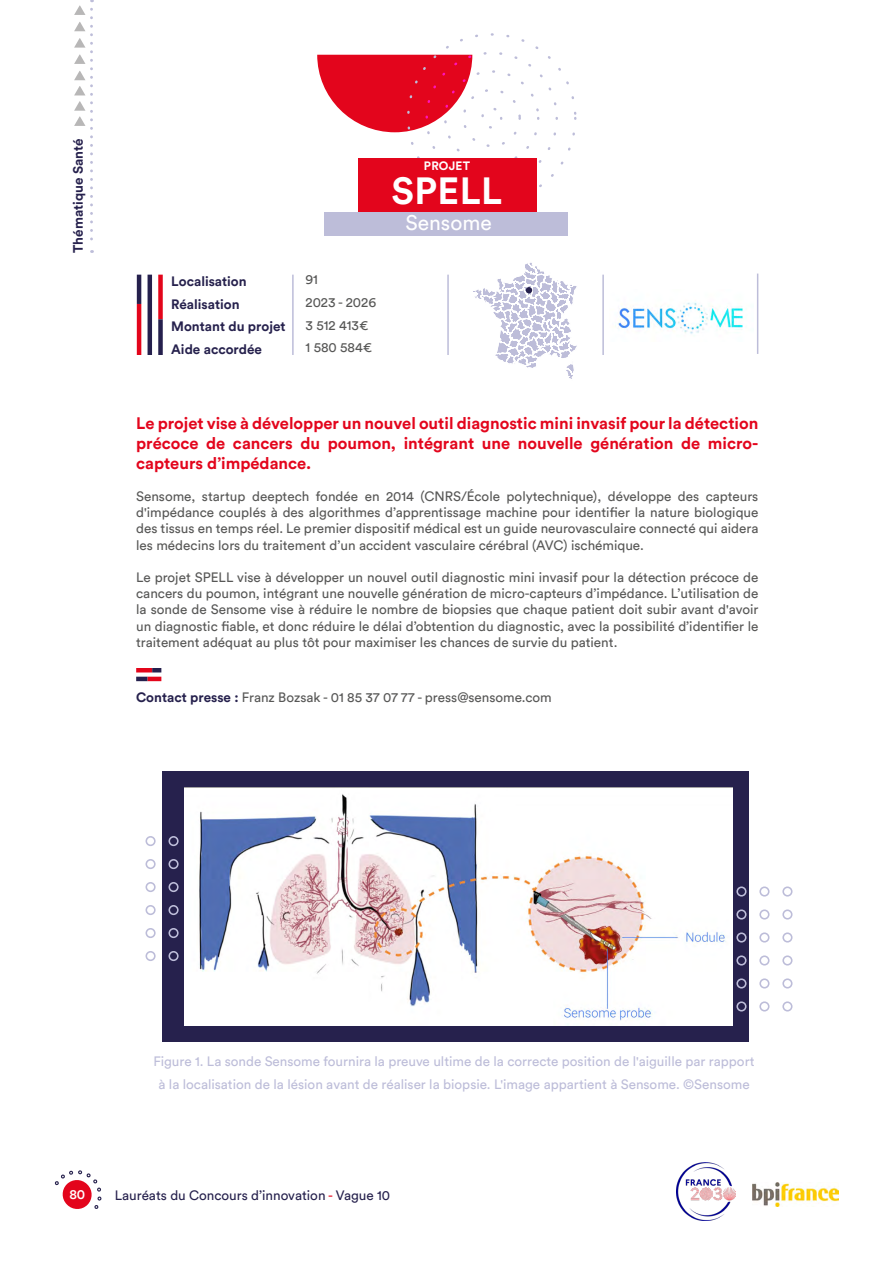
<style>
.page{position:relative;width:893px;height:1263px;background:#fff}
.page>*{position:absolute;margin:0;border:0;box-sizing:border-box;transform-origin:0 0}
.t1{font:700 37.5px "Circular Std";letter-spacing:.01em;color:#fff}
.t2{font:21px "Circular Std";color:#fff}
.t3{font:700 16.5px/19.8px "Circular Std";color:#e3051c;text-align:justify}
.t4{font:13.5px/16.2px "Circular Std";color:#575756;text-align:justify}
.t5{font:13.5px/22.5px "Circular Std";color:#bdbdd9;text-align:center}
.t6{font:700 13.5px/22.5px "Circular Std";color:#26214d}
.t7{font:13.5px "Circular Std";color:#26214d}
.t8{font:500 13.5px "Circular Std";color:#fff}
.t9{font:700 12px "Circular Std";color:#fff}
.s1{font-weight:700;color:#26214d}
.s2{color:#e3051c}
</style>
<div class="page">
<img style="left:752px;top:1182px;width:87px;height:24px">
<svg style="left:54px;top:1170px;width:48px;height:39px"></svg>
<img style="left:676px;top:1162px;width:60px;height:58px">
<hr style="left:292px;top:275px;width:2px;height:80px;background:#bdbdd9">
<hr style="left:447px;top:275px;width:2px;height:80px;background:#bdbdd9">
<hr style="left:602px;top:275px;width:2px;height:80px;background:#bdbdd9">
<hr style="left:137px;top:304px;width:4px;height:51px;background:#e3051b">
<hr style="left:137px;top:275px;width:4px;height:29px;background:#25204d">
<hr style="left:148px;top:275px;width:4px;height:80px;background:#25204d">
<div style="left:158px;top:275px;width:5px;height:44px;background:#e3051b"></div>
<div style="left:158px;top:319px;width:5px;height:36px;background:#25204d"></div>
<svg style="left:74px;top:0;width:19px;height:253px"></svg>
<svg style="left:317px;top:55px;width:155px;height:77px"></svg>
<div style="left:481px;top:107px;width:21px;height:22px;border:2px dashed #bdbdd9;border-radius:50%"></div>
<div style="left:463px;top:89px;width:58px;height:58px;border:2px dashed #bdbdd9;border-radius:50%"></div>
<div style="left:444px;top:70px;width:95px;height:96px;border:2px dashed #bdbdd9;border-radius:50%"></div>
<div style="left:324px;top:212px;width:244px;height:23px;background:#bdbdd9"></div>
<div style="left:358px;top:169px;width:178px;height:43px;background:#e3051c"></div>
<hr style="left:757px;top:274px;width:1px;height:80px;background:#bdbdd9">
<hr style="left:136px;top:668px;width:16px;height:4px;background:#e3051b">
<svg style="left:152px;top:668px;width:9px;height:4px"></svg>
<hr style="left:147px;top:677px;width:14px;height:4px;background:#e3051b">
<hr style="left:136px;top:677px;width:11px;height:4px;background:#25204d">
<svg style="left:473px;top:262px;width:104px;height:117px"></svg>
<div style="left:162px;top:772px;width:587px;height:270px;background:#26214d"></div>
<svg style="left:145px;top:836px;width:34px;height:125px"></svg>
<svg style="left:732px;top:886px;width:61px;height:126px"></svg>
<div style="left:358px;top:158px;width:178px;height:11px;background:#e3051c"></div>
<img style="left:618px;top:302px;width:125px;height:32px">
<img style="left:184px;top:787px;width:548px;height:239px">
<p class="t6" style="left:67px;top:253px;width:116px;rotate:-90deg">Thématique Santé</p>
<p class="t9" style="left:424px;top:158px;width:48px">PROJET</p>
<p class="t6" style="left:171px;top:270px;width:116px">Localisation<br>Réalisation<br>Montant du projet<br>Aide accordée</p>
<h1 class="t1" style="left:392px;top:166px;width:112px">SPELL</h1>
<h2 class="t2" style="left:405px;top:210px;width:88px">Sensome</h2>
<p class="t4" style="left:306px;top:268px;width:72px;line-height:22.5px;text-align:left">91<br>2023 - 2026<br>3 512 413€<br>1 580 584€</p>
<p class="t3" style="left:136px;top:413px;width:624px">Le projet vise à développer un nouvel outil diagnostic mini invasif pour la détection précoce de cancers du poumon, intégrant une nouvelle génération de micro&shy;capteurs d’impédance.</p>
<p class="t4" style="left:136px;top:488px;width:624px">Sensome, startup deeptech fondée en 2014 (CNRS/École polytechnique), développe des capteurs d'impédance couplés à des algorithmes d’apprentissage machine pour identifier la nature biologique des tissus en temps réel. Le premier dispositif médical est un guide neurovasculaire connecté qui aidera les médecins lors du traitement d’un accident vasculaire cérébral (AVC) ischémique.</p>
<p class="t4" style="left:136px;top:569px;width:624px">Le projet SPELL vise à développer un nouvel outil diagnostic mini invasif pour la détection précoce de cancers du poumon, intégrant une nouvelle génération de micro-capteurs d’impédance. L’utilisation de la sonde de Sensome vise à réduire le nombre de biopsies que chaque patient doit subir avant d'avoir un diagnostic fiable, et donc réduire le délai d’obtention du diagnostic, avec la possibilité d’identifier le traitement adéquat au plus tôt pour maximiser les chances de survie du patient.</p>
<p class="t4" style="left:136px;top:689px;width:417px"><span class="s1">Contact presse :</span> Franz Bozsak - 01 85 37 07 77 - press@sensome.com</p>
<p class="t5" style="left:153px;top:1050px;width:603px">Figure 1. La sonde Sensome fournira la preuve ultime de la correcte position de l'aiguille par rapport à la localisation de la lésion avant de réaliser la biopsie. L'image appartient à Sensome. ©Sensome</p>
<p class="t8" style="left:69px;top:1185px;width:17px">80</p>
<p class="t7" style="left:115px;top:1187px;width:277px">Lauréats du Concours d’innovation <span class="s2">-</span> Vague 10</p>
</div>
